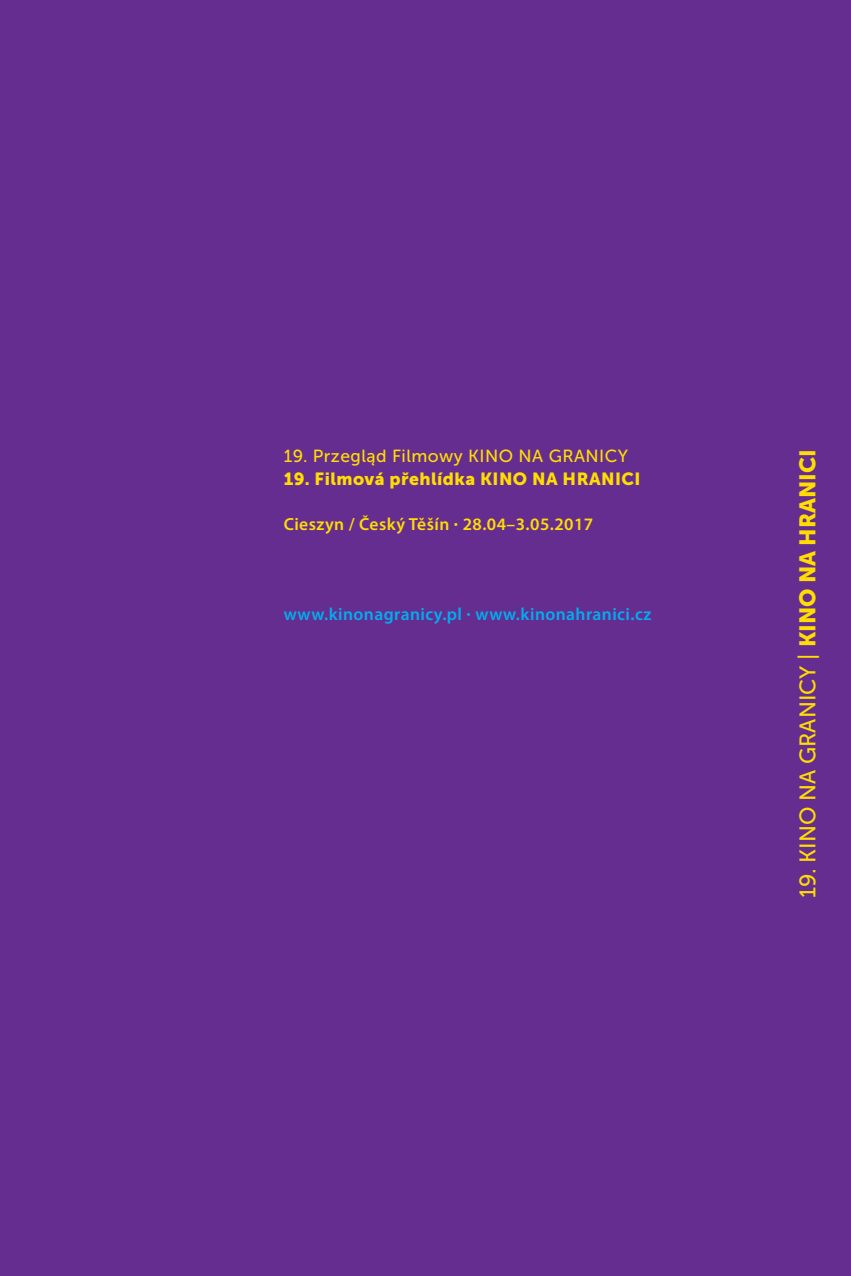
<style>
.page{position:relative;width:851px;height:1276px;background:#fff}
.page>*{position:absolute;margin:0;border:0;box-sizing:border-box;transform-origin:0 0}
.t1{font:22.5px "Museo Sans 500";color:#fd0}
.t2{font:600 17.5px "Myriad Pro";letter-spacing:.025em;color:#00aeef}
.t3{font:600 17.5px "Myriad Pro";letter-spacing:.025em;color:#fd0}
.t4{font:17.5px "Museo Sans 900";letter-spacing:.025em;color:#fd0}
.t5{font:17.5px "Museo Sans 500";letter-spacing:.025em;color:#fd0}
.s1{font-family:"Museo Sans 900"}
</style>
<div class="page">
<div style="left:0;top:0;width:850px;height:1276px;background:#662d91"></div>
<p class="t5" style="left:283px;top:446px;width:346px">19. Przegląd Filmowy KINO NA GRANICY</p>
<p class="t4" style="left:283px;top:468px;width:358px">19. Filmová přehlídka KINO NA HRANICI</p>
<p class="t3" style="left:283px;top:512px;width:311px">Cieszyn / Český Těšín · 28.04–3.05.2017</p>
<p class="t2" style="left:283px;top:602px;width:369px">www.kinonagranicy.pl · www.kinonahranici.cz</p>
<p class="t1" style="left:795px;top:898px;width:451px;rotate:-90deg">19. KINO NA GRANICY | <span class="s1">KINO NA HRANICI</span></p>
</div>
